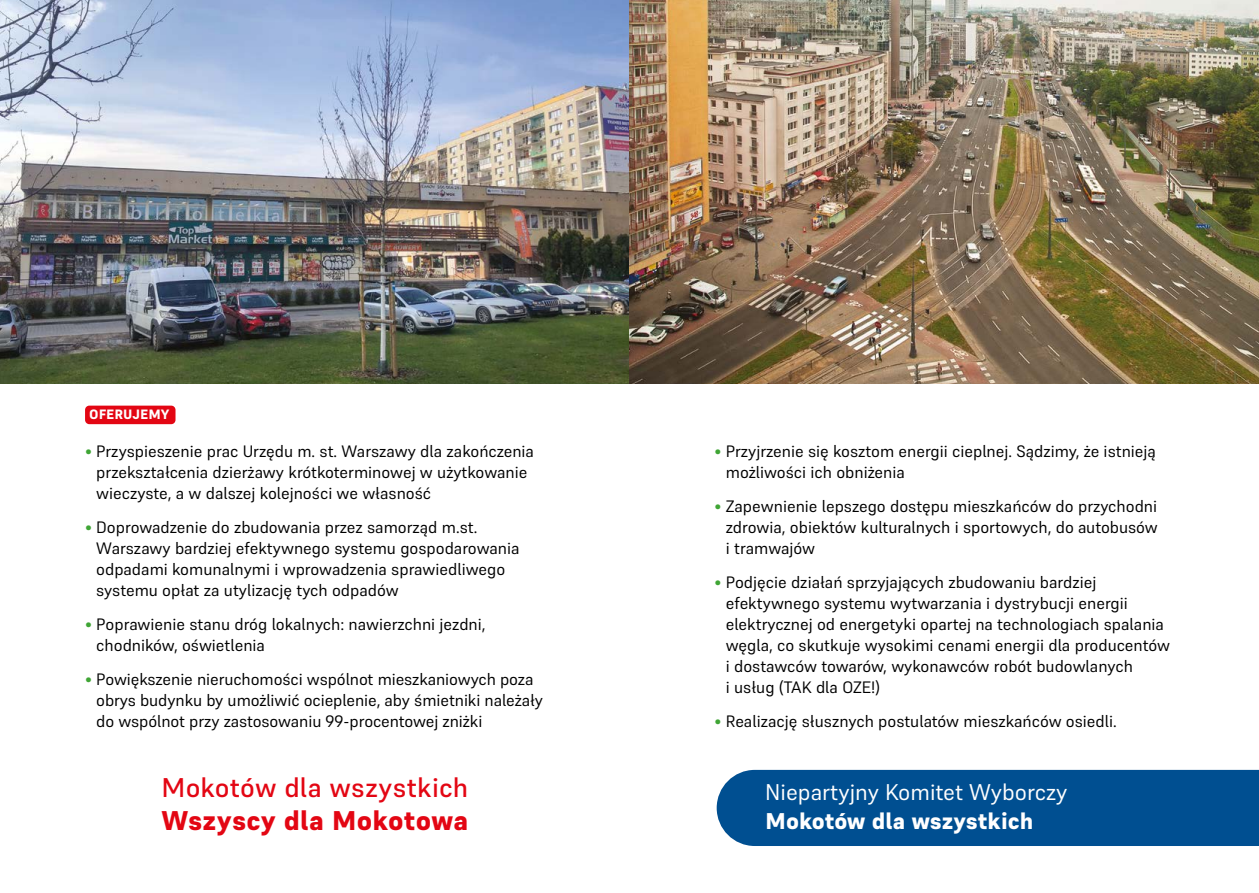
<style>
.page{position:relative;width:1259px;height:893px;background:#fff}
.page>*{position:absolute;margin:0;border:0;box-sizing:border-box;transform-origin:0 0}
.t1{font:500 27px "Supreme";letter-spacing:.005em;color:#e30613}
.t2{font:800 27px "Supreme";color:#e30613}
.t3{font:22.65px "Supreme";color:#fff}
.t4{font:800 22.65px "Supreme";color:#fff}
.t5{font:16.5px/21px "Supreme";color:#000}
.t6{font:800 13.5px "Supreme";color:#fff}
.s1{font-weight:700;color:#3fa535}
</style>
<div class="page">
<img style="left:0;top:0;width:629px;height:384px">
<img style="left:629px;top:0;width:630px;height:384px">
<div style="left:716px;top:770px;width:543px;height:76px;background:#004f91"></div>
<div style="left:85px;top:406px;width:90px;height:18px;background:#e30613;border-radius:4px"></div>
<p class="t6" style="left:89px;top:406px;width:82px">OFERUJEMY</p>
<p class="t5" style="left:96px;top:441px;width:439px;text-indent:-11px"><span class="s1">•</span> Przyspieszenie prac Urzędu m. st. Warszawy dla zakończenia przekształcenia dzierżawy krótkoterminowej w użytkowanie wieczyste, a w dalszej kolejności we własność</p>
<p class="t5" style="left:96px;top:517px;width:425px;text-indent:-11px"><span class="s1">•</span> Doprowadzenie do zbudowania przez samorząd m.st.<br>Warszawy bardziej efektywnego systemu gospodarowania odpadami komunalnymi i wprowadzenia sprawiedliwego systemu opłat za utylizację tych odpadów</p>
<p class="t5" style="left:96px;top:613px;width:391px;text-indent:-11px"><span class="s1">•</span> Poprawienie stanu dróg lokalnych: nawierzchni jezdni, chodników, oświetlenia</p>
<p class="t5" style="left:96px;top:668px;width:448px;text-indent:-11px"><span class="s1">•</span> Powiększenie nieruchomości wspólnot mieszkaniowych poza obrys budynku by umożliwić ocieplenie, aby śmietniki należały do wspólnot przy zastosowaniu 99-procentowej zniżki</p>
<h1 class="t1" style="left:162px;top:771px;width:308px">Mokotów dla wszystkich</h1>
<h1 class="t2" style="left:161px;top:803px;width:308px">Wszyscy dla Mokotowa</h1>
<p class="t5" style="left:726px;top:441px;width:432px;text-indent:-11px"><span class="s1">•</span> Przyjrzenie się kosztom energii cieplnej. Sądzimy, że istnieją możliwości ich obniżenia</p>
<p class="t5" style="left:726px;top:496px;width:433px;text-align:justify;text-indent:-11px"><span class="s1">•</span> Zapewnienie lepszego dostępu mieszkańców do przychodni zdrowia, obiektów kulturalnych i sportowych, do autobusów i tramwajów</p>
<p class="t5" style="left:726px;top:571px;width:446px;text-indent:-11px"><span class="s1">•</span> Podjęcie działań sprzyjających zbudowaniu bardziej efektywnego systemu wytwarzania i dystrybucji energii elektrycznej od energetyki opartej na technologiach spalania węgla, co skutkuje wysokimi cenami energii dla producentów i dostawców towarów, wykonawców robót budowlanych<br>i usług (TAK dla OZE!)</p>
<p class="t5" style="left:714px;top:710px;width:404px"><span class="s1">•</span> Realizację słusznych postulatów mieszkańców osiedli.</p>
<h2 class="t3" style="left:765px;top:779px;width:304px">Niepartyjny Komitet Wyborczy</h2>
<h2 class="t4" style="left:765px;top:807px;width:269px">Mokotów dla wszystkich</h2>
</div>
